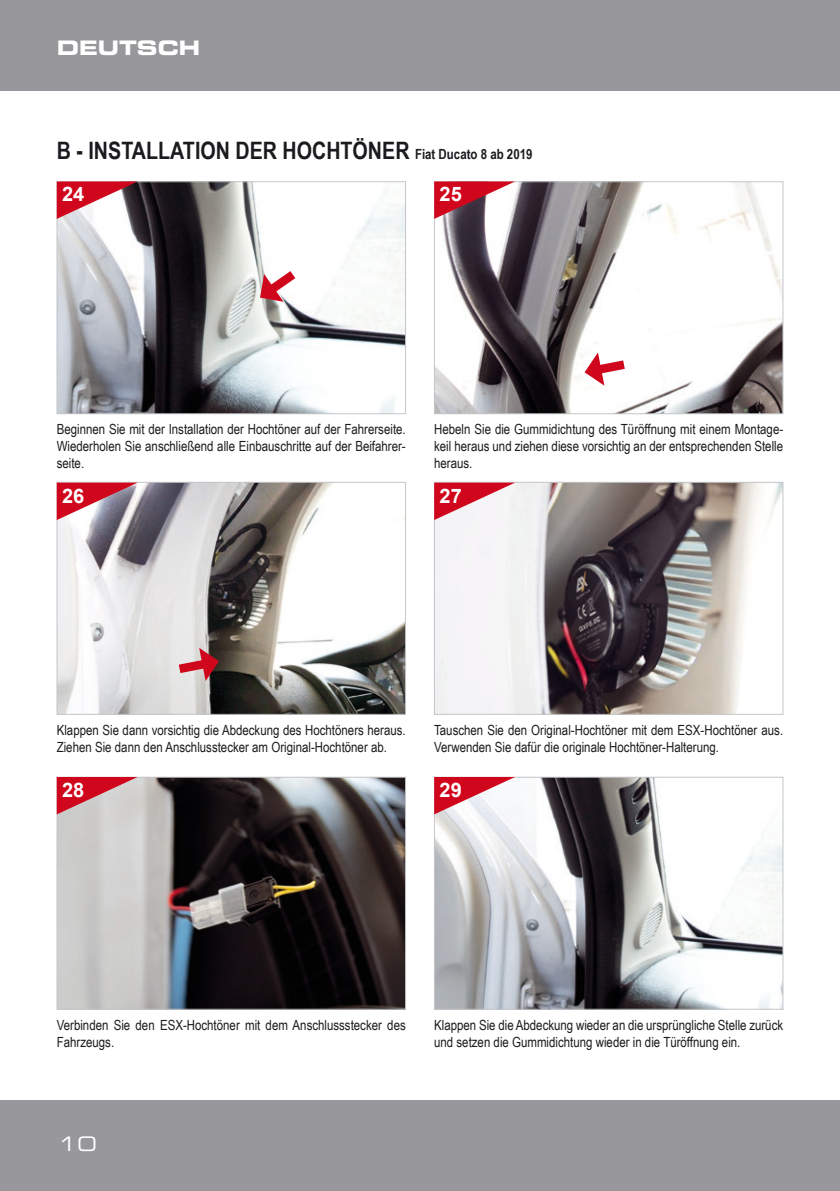
<style>
.page{position:relative;width:840px;height:1191px;background:#fff}
.page>*{position:absolute;margin:0;border:0;box-sizing:border-box;transform-origin:0 0}
.t1{font:700 24px "Arial Narrow";color:#1b1b1f}
.t2{font:700 20px "Arial";color:#fff}
.t3{font:20px "Eurostile Bold Extended Two";color:#fff}
.t4{font:20px "Eurostile Extended Two";color:#fff}
.t5{font:14px/16.8px "Arial Narrow";color:#1b1b1f}
.s1{font-size:14px}
</style>
<div class="page">
<div style="left:0;top:1100px;width:839px;height:91px;background:#98989c"></div>
<div style="left:0;top:0;width:839px;height:91px;background:#98989c"></div>
<img style="left:59px;top:484px;width:344px;height:228px">
<div style="left:57px;top:482px;width:348px;height:232px;border:1px solid #c4c6c8"></div>
<img style="left:59px;top:183px;width:344px;height:229px">
<div style="left:57px;top:181px;width:348px;height:233px;border:1px solid #c4c6c8"></div>
<img style="left:59px;top:779px;width:344px;height:228px">
<div style="left:57px;top:777px;width:348px;height:232px;border:1px solid #c4c6c8"></div>
<img style="left:436px;top:484px;width:344px;height:228px">
<div style="left:434px;top:482px;width:348px;height:232px;border:1px solid #c4c6c8"></div>
<img style="left:436px;top:779px;width:344px;height:228px">
<div style="left:434px;top:777px;width:348px;height:232px;border:1px solid #c4c6c8"></div>
<img style="left:436px;top:183px;width:344px;height:229px">
<div style="left:434px;top:181px;width:348px;height:233px;border:1px solid #c4c6c8"></div>
<svg style="left:434px;top:181px;width:81px;height:38px"></svg>
<svg style="left:434px;top:482px;width:81px;height:38px"></svg>
<svg style="left:434px;top:777px;width:81px;height:37px"></svg>
<svg style="left:57px;top:181px;width:81px;height:38px"></svg>
<svg style="left:57px;top:482px;width:81px;height:38px;background:#c15f6e"></svg>
<svg style="left:57px;top:777px;width:81px;height:37px;background:#d06b75"></svg>
<svg style="left:260px;top:271px;width:35px;height:31px"></svg>
<svg style="left:584px;top:352px;width:40px;height:34px"></svg>
<svg style="left:179px;top:648px;width:40px;height:33px"></svg>
<h2 class="t3" style="left:57px;top:33px;width:145px">DEUTSCH</h2>
<h1 class="t1" style="left:57px;top:133px;width:477px">B - INSTALLATION DER HOCHTÖNER <span class="s1">Fiat Ducato 8 ab 2019</span></h1>
<h2 class="t2" style="left:62px;top:181px;width:24px">24</h2>
<h2 class="t2" style="left:439px;top:181px;width:24px">25</h2>
<p class="t5" style="left:57px;top:420px;width:350px;text-align:justify">Beginnen Sie mit der Installation der Hochtöner auf der Fahrerseite.<br>Wiederholen Sie anschließend alle Einbauschritte auf der Beifahrer&shy;seite.</p>
<h2 class="t2" style="left:62px;top:482px;width:24px">26</h2>
<p class="t5" style="left:434px;top:420px;width:350px;text-align:justify">Hebeln Sie die Gummidichtung des Türöffnung mit einem Montage&shy;keil heraus und ziehen diese vorsichtig an der entsprechenden Stelle heraus.</p>
<h2 class="t2" style="left:439px;top:482px;width:24px">27</h2>
<p class="t5" style="left:57px;top:721px;width:350px">Klappen Sie dann vorsichtig die Abdeckung des Hochtöners heraus.<br>Ziehen Sie dann den Anschlusstecker am Original-Hochtöner ab.</p>
<p class="t5" style="left:434px;top:721px;width:350px">Tauschen Sie den Original-Hochtöner mit dem ESX-Hochtöner aus.<br>Verwenden Sie dafür die originale Hochtöner-Halterung.</p>
<h2 class="t2" style="left:62px;top:776px;width:24px">28</h2>
<h2 class="t2" style="left:439px;top:776px;width:24px">29</h2>
<p class="t5" style="left:57px;top:1016px;width:350px">Verbinden Sie den ESX-Hochtöner mit dem Anschlussstecker des<br>Fahrzeugs.</p>
<p class="t5" style="left:434px;top:1016px;width:350px">Klappen Sie die Abdeckung wieder an die ursprüngliche Stelle zurück und setzen die Gummidichtung wieder in die Türöffnung ein.</p>
<h2 class="t4" style="left:58px;top:1130px;width:40px">10</h2>
</div>
